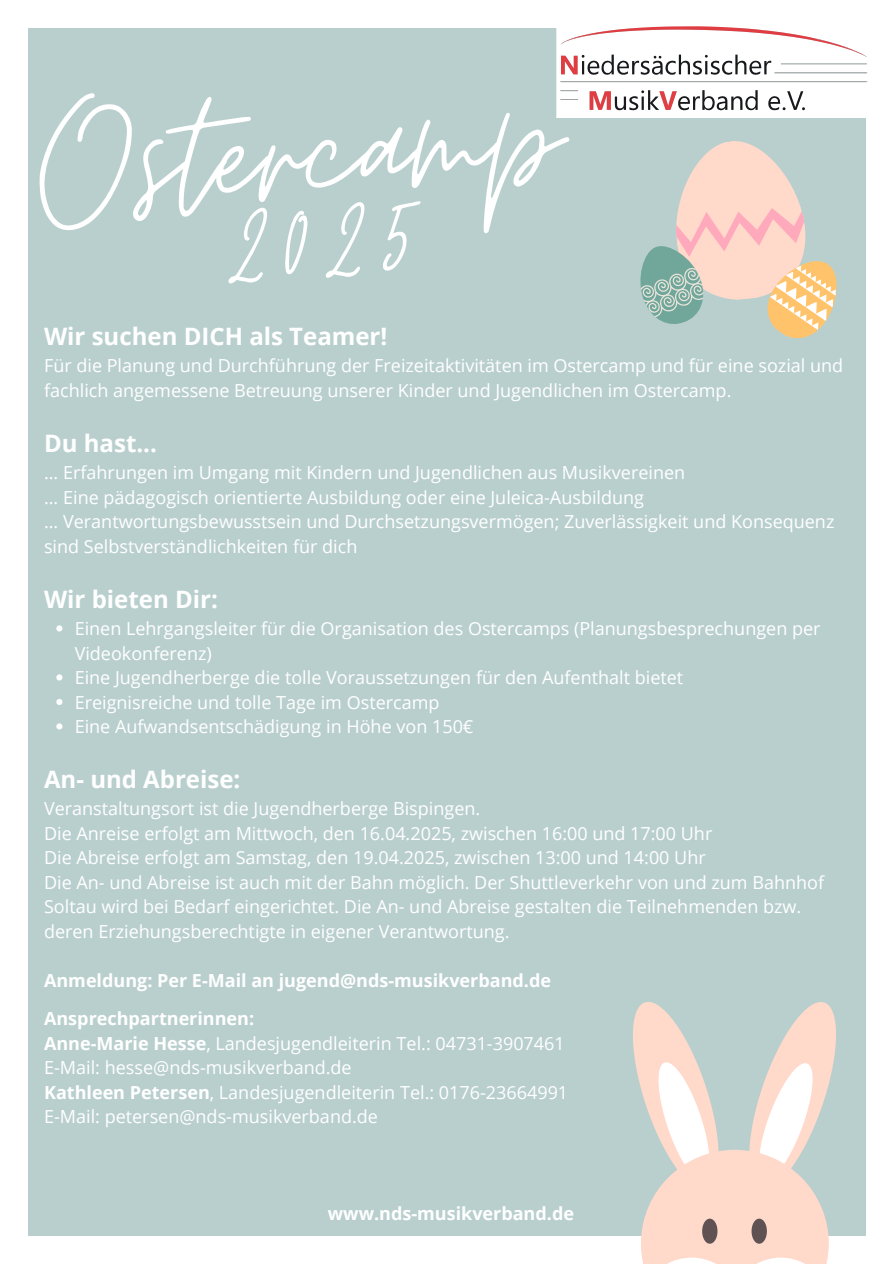
<style>
.page{position:relative;width:894px;height:1264px;background:#fff}
.page>*{position:absolute;margin:0;border:0;box-sizing:border-box;transform-origin:0 0}
.t1{font:189.6px "Moon Time";color:#fff}
.t2{font:700 24px "Open Sans";color:#fff}
.t3{font:18px/24.5px "Open Sans";color:#fff}
.t4{font:700 18px "Open Sans";color:#fff}
.s1{font-weight:700}
</style>
<div class="page">
<div style="left:28px;top:28px;width:837px;height:1207px;background:#b9cfce"></div>
<svg style="left:640px;top:141px;width:197px;height:197px"></svg>
<svg style="left:615px;top:1002px;width:238px;height:261px"></svg>
<svg style="left:556px;top:26px;width:312px;height:92px;background:#ebe4e4"></svg>
<svg style="left:56px;top:625px;width:6px;height:6px"></svg>
<svg style="left:56px;top:674px;width:6px;height:6px"></svg>
<svg style="left:56px;top:699px;width:6px;height:6px"></svg>
<svg style="left:56px;top:723px;width:6px;height:6px"></svg>
<h1 class="t1" style="left:33px;top:49px;width:523px;rotate:-3deg">Ostercamp</h1>
<p class="t1" style="left:213px;top:133px;width:213px;rotate:-3deg">2025</p>
<p class="t2" style="left:44px;top:319px;width:345px">Wir suchen DICH als Teamer!</p>
<p class="t3" style="left:44px;top:353px;width:800px">Für die Planung und Durchführung der Freizeitaktivitäten im Ostercamp und für eine sozial und fachlich angemessene Betreuung unserer Kinder und Jugendlichen im Ostercamp.</p>
<p class="t2" style="left:44px;top:426px;width:114px">Du hast...</p>
<p class="t3" style="left:44px;top:460px;width:642px">... Erfahrungen im Umgang mit Kindern und Jugendlichen aus Musikvereinen</p>
<p class="t3" style="left:44px;top:484px;width:601px">... Eine pädagogisch orientierte Ausbildung oder eine Juleica-Ausbildung</p>
<p class="t3" style="left:44px;top:509px;width:791px">... Verantwortungsbewusstsein und Durchsetzungsvermögen; Zuverlässigkeit und Konsequenz sind Selbstverständlichkeiten für dich</p>
<p class="t2" style="left:44px;top:582px;width:175px">Wir bieten Dir:</p>
<p class="t3" style="left:75px;top:615px;width:747px">Einen Lehrgangsleiter für die Organisation des Ostercamps (Planungsbesprechungen per<br>Videokonferenz)</p>
<p class="t3" style="left:75px;top:664px;width:610px">Eine Jugendherberge die tolle Voraussetzungen für den Aufenthalt bietet</p>
<h2 class="t3" style="left:75px;top:689px;width:366px">Ereignisreiche und tolle Tage im Ostercamp</h2>
<p class="t3" style="left:75px;top:713px;width:400px">Eine Aufwandsentschädigung in Höhe von 150€</p>
<p class="t2" style="left:44px;top:762px;width:198px">An- und Abreise:</p>
<p class="t3" style="left:44px;top:796px;width:437px">Veranstaltungsort ist die Jugendherberge Bispingen.</p>
<p class="t3" style="left:44px;top:820px;width:669px">Die Anreise erfolgt am Mittwoch, den 16.04.2025, zwischen 16:00 und 17:00 Uhr</p>
<p class="t3" style="left:44px;top:845px;width:663px">Die Abreise erfolgt am Samstag, den 19.04.2025, zwischen 13:00 und 14:00 Uhr</p>
<p class="t3" style="left:44px;top:869px;width:781px">Die An- und Abreise ist auch mit der Bahn möglich. Der Shuttleverkehr von und zum Bahnhof<br>Soltau wird bei Bedarf eingerichtet. Die An- und Abreise gestalten die Teilnehmenden bzw. deren Erziehungsberechtigte in eigener Verantwortung.</p>
<p class="t4" style="left:44px;top:967px;width:508px">Anmeldung: Per E-Mail an jugend@nds-musikverband.de</p>
<p class="t4" style="left:44px;top:1006px;width:212px">Ansprechpartnerinnen:</p>
<p class="t3" style="left:44px;top:1030px;width:522px"><span class="s1">Anne-Marie Hesse</span>, Landesjugendleiterin Tel.: 04731-3907461</p>
<h3 class="t3" style="left:44px;top:1055px;width:309px">E-Mail: hesse@nds-musikverband.de</h3>
<p class="t3" style="left:44px;top:1079px;width:525px"><span class="s1">Kathleen Petersen</span>, Landesjugendleiterin Tel.: 0176-23664991</p>
<p class="t3" style="left:44px;top:1104px;width:335px">E-Mail: petersen@nds-musikverband.de</p>
<h1 class="t4" style="left:328px;top:1200px;width:247px">www.nds-musikverband.de</h1>
</div>
